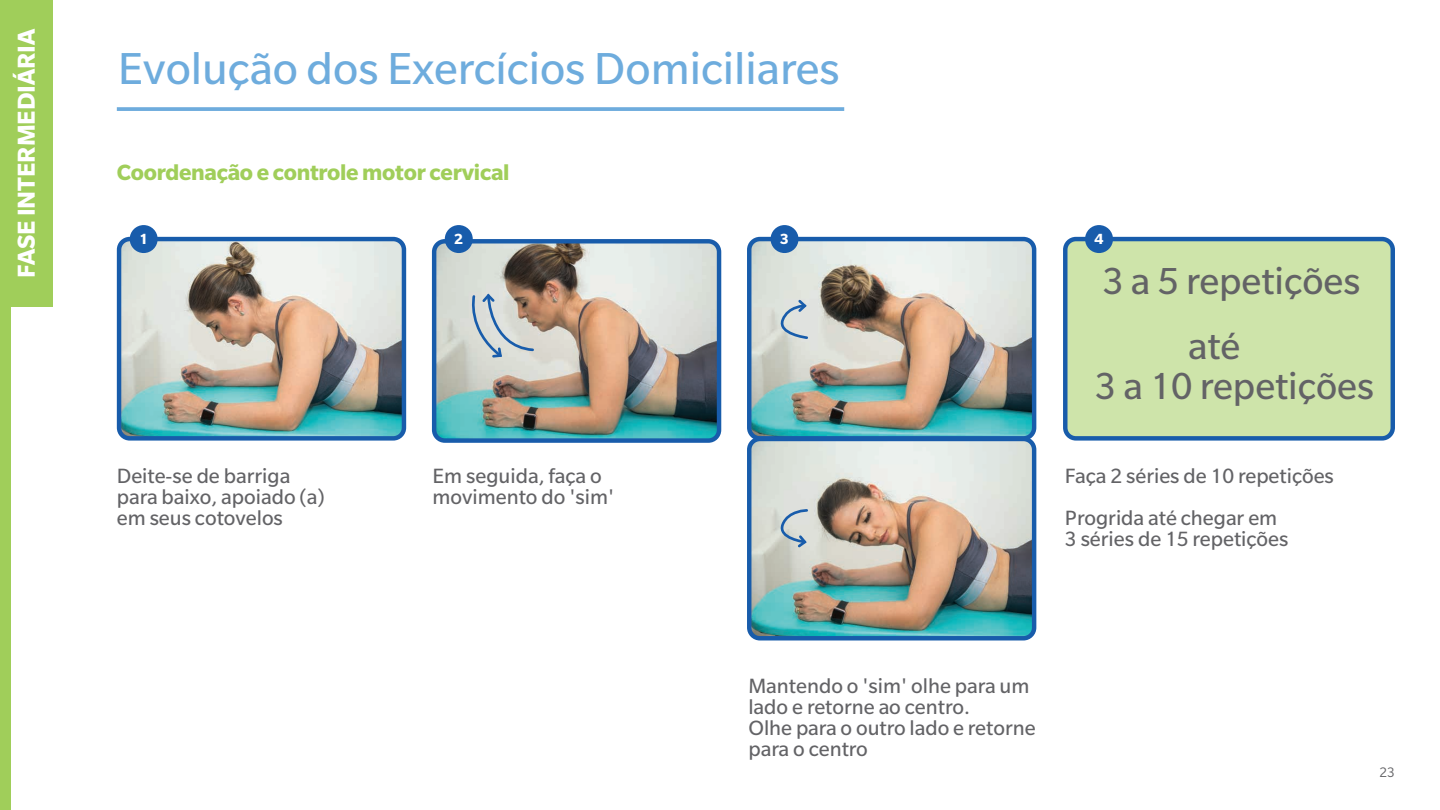
<style>
.page{position:relative;width:1440px;height:810px;background:#fff}
.page>*{position:absolute;margin:0;border:0;box-sizing:border-box;transform-origin:0 0}
.t1{font:48.75px "Slate Pro";color:#6eacdd}
.t2{font:40.95px "Slate Pro";color:#636366}
.t3{font:40.88px "Slate Pro";color:#636366}
.t4{font:700 26.62px "Slate Pro";color:#fff}
.t5{font:700 24px "Slate Pro";letter-spacing:-.01em;color:#a0ce5a}
.t6{font:22.5px/21px "Slate Pro";color:#636366}
.t7{font:700 15.98px "Slate Pro";color:#fff}
.t8{font:15px "Slate Pro";color:#636366}
</style>
<div class="page">
<svg style="left:117px;top:107px;width:727px;height:4px;background:#76b0de"></svg>
<div style="left:0;top:0;width:10px;height:810px;background:#a0ce5a"></div>
<div style="left:1065px;top:239px;width:328px;height:199px;background:#cee4aa;border-radius:11px"></div>
<div style="left:1063px;top:237px;width:332px;height:204px;border:4px solid #185cab;border-radius:11px"></div>
<img style="left:122px;top:242px;width:279px;height:194px">
<div style="left:117px;top:237px;width:289px;height:204px;border:4px solid #185cab;border-radius:11px"></div>
<img style="left:437px;top:244px;width:279px;height:194px">
<div style="left:432px;top:239px;width:289px;height:204px;border:4px solid #185cab;border-radius:11px"></div>
<img style="left:752px;top:242px;width:279px;height:194px">
<div style="left:747px;top:237px;width:289px;height:204px;border:4px solid #185cab;border-radius:11px"></div>
<img style="left:752px;top:442px;width:279px;height:194px">
<div style="left:747px;top:437px;width:289px;height:204px;border:4px solid #185cab;border-radius:11px"></div>
<div style="left:130px;top:225px;width:28px;height:28px;background:#185cab;border-radius:50%"></div>
<div style="left:445px;top:225px;width:28px;height:28px;background:#185cab;border-radius:50%"></div>
<div style="left:771px;top:225px;width:28px;height:28px;background:#185cab;border-radius:50%"></div>
<div style="left:1085px;top:225px;width:28px;height:28px;background:#185cab;border-radius:50%"></div>
<svg style="left:467px;top:292px;width:69px;height:67px;background:#c0c2c2"></svg>
<svg style="left:777px;top:297px;width:32px;height:43px"></svg>
<svg style="left:777px;top:507px;width:32px;height:43px"></svg>
<div style="left:0;top:0;width:52px;height:307px;background:#a0ce5a"></div>
<p class="t4" style="left:12px;top:278px;width:251px;rotate:-90deg">FASE INTERMEDIÁRIA</p>
<h1 class="t1" style="left:118px;top:43px;width:723px">Evolução dos Exercícios Domiciliares</h1>
<p class="t5" style="left:117px;top:159px;width:394px">Coordenação e controle motor cervical</p>
<p class="t7" style="left:139px;top:230px;width:11px">1</p>
<p class="t7" style="left:454px;top:230px;width:11px">2</p>
<p class="t7" style="left:780px;top:230px;width:11px">3</p>
<p class="t7" style="left:1094px;top:230px;width:11px">4</p>
<h2 class="t2" style="left:1102px;top:259px;width:259px">3 a 5 repetições</h2>
<h3 class="t3" style="left:1188px;top:324px;width:54px">até</h3>
<p class="t6" style="left:117px;top:465px;width:209px">Deite-se de barriga para baixo, apoiado (a) em seus cotovelos</p>
<p class="t6" style="left:433px;top:465px;width:183px">Em seguida, faça o movimento do 'sim'</p>
<h2 class="t2" style="left:1095px;top:364px;width:281px">3 a 10 repetições</h2>
<p class="t6" style="left:1065px;top:455px;width:270px;line-height:42px">Faça 2 séries de 10 repetições<br>Progrida até chegar em</p>
<p class="t6" style="left:1065px;top:528px;width:225px">3 séries de 15 repetições</p>
<p class="t6" style="left:748px;top:675px;width:289px">Mantendo o 'sim' olhe para um lado e retorne ao centro.<br>Olhe para o outro lado e retorne para o centro</p>
<p class="t8" style="left:1380px;top:764px;width:17px">23</p>
</div>
